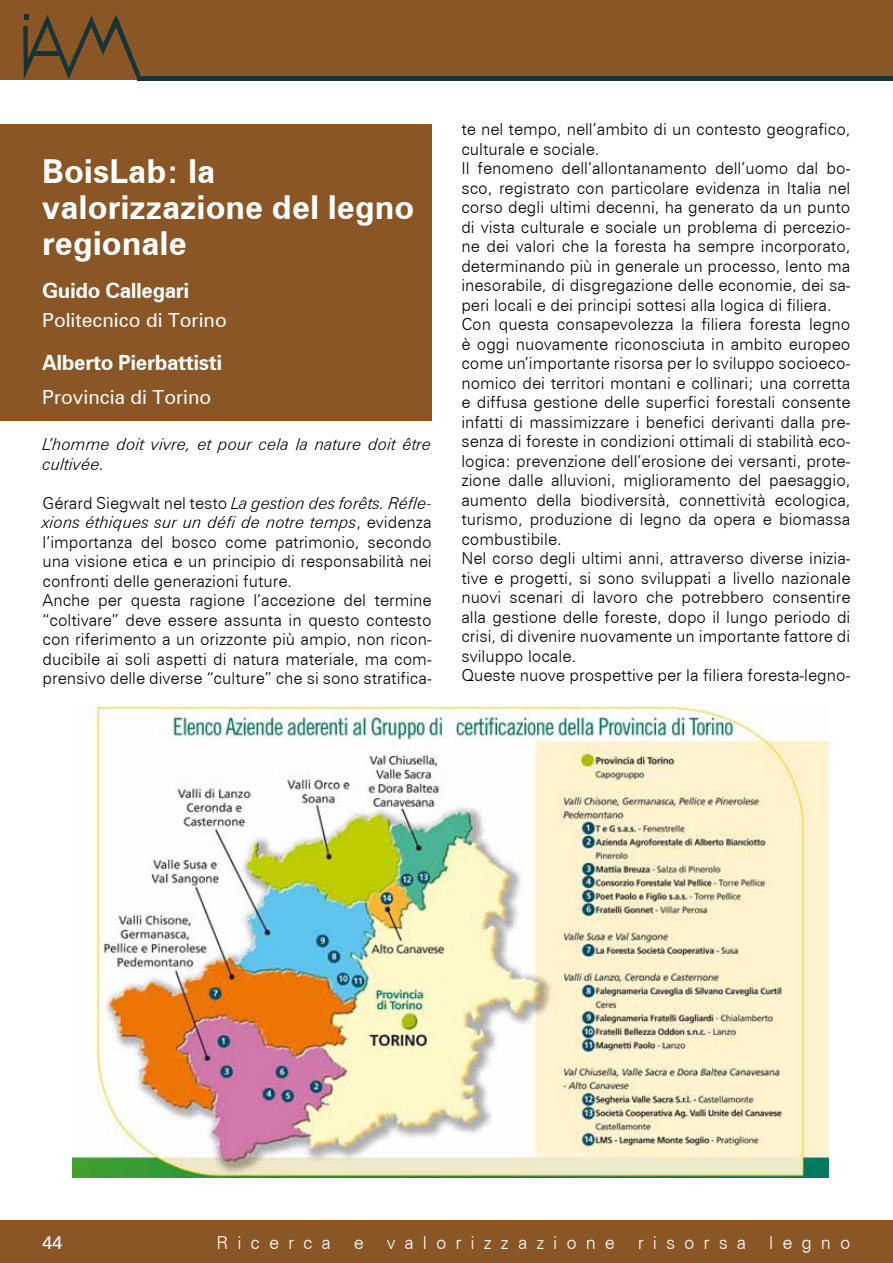
<style>
.page{position:relative;width:893px;height:1263px;background:#fff}
.page>*{position:absolute;margin:0;border:0;box-sizing:border-box;transform-origin:0 0}
.t1{font:700 33px/36px "Zurich BT";color:#fff}
.t2{font:700 21px "Zurich BT";letter-spacing:-.02em;color:#fff}
.t3{font:19.5px "Zurich BT";color:#fff}
.t4{font:300 18px "Zurich BT";letter-spacing:.5em;color:#fff}
.t5{font:18px "Zurich BT";color:#fff}
.t6{font:300 16.5px/19.5px "Zurich BT";color:#000}
.t7{font:italic 300 16.5px/19.5px "Zurich BT";color:#000}
.s1{font-style:italic}
</style>
<div class="page">
<div style="left:0;top:1px;width:893px;height:79px;background:#8a5626"></div>
<svg style="left:23px;top:14px;width:118px;height:67px"></svg>
<hr style="left:137px;top:76px;width:756px;height:4px;background:#183437">
<div style="left:0;top:1220px;width:893px;height:43px;background:#8a5626"></div>
<div style="left:0;top:124px;width:431px;height:297px;background:#8a5626"></div>
<img style="left:73px;top:704px;width:755px;height:474px">
<h1 class="t1" style="left:42px;top:153px;width:374px">BoisLab: la valorizzazione del legno regionale</h1>
<p class="t2" style="left:42px;top:277px;width:149px">Guido Callegari</p>
<p class="t3" style="left:42px;top:308px;width:186px">Politecnico di Torino</p>
<p class="t2" style="left:42px;top:350px;width:182px">Alberto Pierbattisti</p>
<p class="t3" style="left:42px;top:385px;width:171px">Provincia di Torino</p>
<p class="t7" style="left:43px;top:434px;width:391px">L’homme doit vivre, et pour cela la nature doit être cultivée.</p>
<p class="t6" style="left:43px;top:493px;width:391px">Gérard Siegwalt nel testo <span class="s1">La gestion des forêts. Réfle&shy;xions éthiques sur un défi de notre temps</span>, evidenza l’importanza del bosco come patrimonio, secondo una visione etica e un principio di responsabilità nei confronti delle generazioni future.<br>Anche per questa ragione l’accezione del termine “coltivare” deve essere assunta in questo contesto con riferimento a un orizzonte più ampio, non ricon&shy;ducibile ai soli aspetti di natura materiale, ma com&shy;prensivo delle diverse “culture” che si sono stratifica-</p>
<p class="t6" style="left:461px;top:119px;width:391px">te nel tempo, nell’ambito di un contesto geografico, culturale e sociale.<br>Il fenomeno dell’allontanamento dell’uomo dal bo&shy;sco, registrato con particolare evidenza in Italia nel corso degli ultimi decenni, ha generato da un punto di vista culturale e sociale un problema di percezio&shy;ne dei valori che la foresta ha sempre incorporato, determinando più in generale un processo, lento ma inesorabile, di disgregazione delle economie, dei sa&shy;peri locali e dei principi sottesi alla logica di filiera.<br>Con questa consapevolezza la filiera foresta legno è oggi nuovamente riconosciuta in ambito europeo come un’importante risorsa per lo sviluppo socioeco&shy;nomico dei territori montani e collinari; una corretta e diffusa gestione delle superfici forestali consente infatti di massimizzare i benefici derivanti dalla pre&shy;senza di foreste in condizioni ottimali di stabilità eco&shy;logica: prevenzione dell’erosione dei versanti, prote&shy;zione dalle alluvioni, miglioramento del paesaggio, aumento della biodiversità, connettività ecologica, turismo, produzione di legno da opera e biomassa combustibile.<br>Nel corso degli ultimi anni, attraverso diverse inizia&shy;tive e progetti, si sono sviluppati a livello nazionale nuovi scenari di lavoro che potrebbero consentire alla gestione delle foreste, dopo il lungo periodo di crisi, di divenire nuovamente un importante fattore di sviluppo locale.<br>Queste nuove prospettive per la filiera foresta-legno-</p>
<p class="t5" style="left:43px;top:1231px;width:21px">44</p>
<p class="t4" style="left:217px;top:1232px;width:116px">Ricerca</p>
<p class="t4" style="left:354px;top:1232px;width:11px">e</p>
<p class="t4" style="left:387px;top:1232px;width:229px">valorizzazione</p>
<p class="t4" style="left:638px;top:1232px;width:110px">risorsa</p>
<p class="t4" style="left:769px;top:1232px;width:83px">legno</p>
</div>
